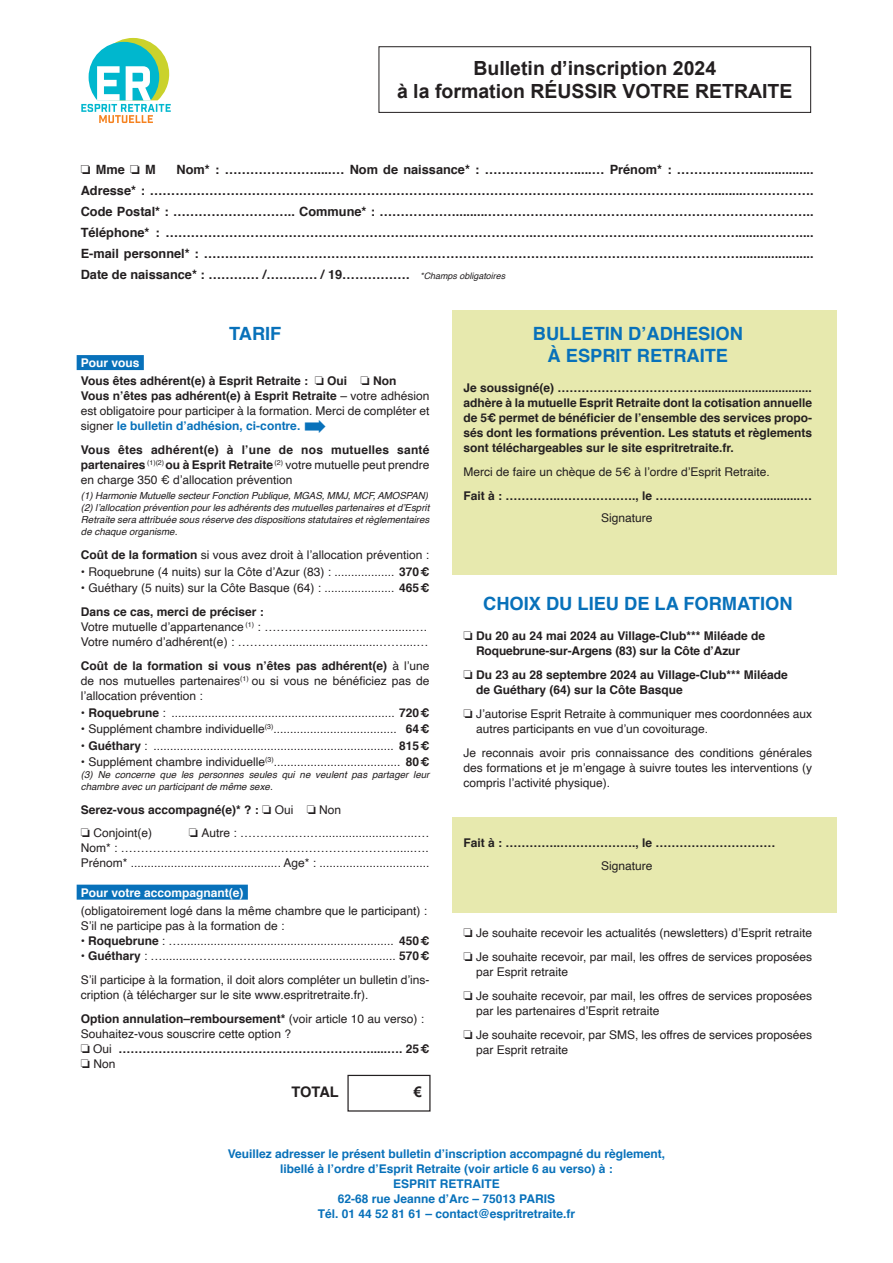
<style>
.page{position:relative;width:893px;height:1263px;background:#fff}
.page>*{position:absolute;margin:0;border:0;box-sizing:border-box;transform-origin:0 0}
.t1{font:700 19.5px/22.5px "Arial";color:#231f20;text-align:center}
.t2{font:700 18.3px/21.9px "Helvetica";color:#0871ba;text-align:center}
.t3{font:700 14.55px "Helvetica";letter-spacing:-.01em;color:#231f20}
.t4{font:700 14.55px "Arial";color:#231f20}
.t5{font:700 12.75px/21px "Helvetica";color:#231f20;text-align:justify}
.t6{font:12px/15px "Helvetica";color:#231f20}
.t7{font:700 12px/15px "Helvetica";color:#231f20}
.t8{font:700 12px/15px "Helvetica";color:#0871ba;text-align:center}
.t9{font:700 12px "Helvetica";color:#fff}
.t10{font:italic 9.75px/12px "Helvetica";color:#231f20}
.s1{font-weight:400;font-style:italic;font-size:9px}
.s2{color:#fff}
.s3{font-weight:700}
.s4{font-weight:700;color:#0871ba}
.s5{font-weight:400}
</style>
<div class="page">
<div style="left:452px;top:310px;width:385px;height:265px;background:#e7e9ae"></div>
<div style="left:452px;top:817px;width:385px;height:96px;background:#e7e9ae"></div>
<div style="left:77px;top:355px;width:67px;height:15px;background:#0871ba"></div>
<div style="left:77px;top:885px;width:171px;height:15px;background:#0871ba"></div>
<div style="left:378px;top:46px;width:433px;height:67px;border:1px solid #231f20"></div>
<svg style="left:81px;top:38px;width:90px;height:85px"></svg>
<div style="left:347px;top:1075px;width:84px;height:36px;border:1px solid #231f20"></div>
<h1 class="t1" style="left:397px;top:58px;width:397px">Bulletin d’inscription 2024<br>à la formation RÉUSSIR VOTRE RETRAITE</h1>
<p class="t5" style="left:81px;top:160px;width:734px;text-indent:96px">Nom* : ………………….....… Nom de naissance* : ………………….....… Prénom* : ……………….................<br>Adresse* : ……………………………………………………………………………………………………………………..........…………….<br>Code Postal* : ……………………….. Commune* : ……………….........…………………………………………………………………..<br>Téléphone* : …………………………………………………..………………………..……………………..………………….........…..…....<br>E-mail personnel* : ……………………………………………………………………………………………………………….....................<br>Date de naissance* : ………… /………… / 19……………. <span class="s1">*Champs obligatoires</span></p>
<p class="t5" style="left:81px;top:160px;width:76px">❏ Mme ❏ M</p>
<h2 class="t2" style="left:229px;top:323px;width:54px">TARIF</h2>
<p class="t7" style="left:81px;top:354px;width:317px;line-height:18px"><span class="s2">Pour vous<br></span>Vous êtes adhérent(e) à Esprit Retraite : ❏ Oui ❏ Non</p>
<p class="t6" style="left:81px;top:389px;width:350px;text-align:justify"><span class="s3">Vous n’êtes pas adhérent(e) à Esprit Retraite</span> – votre adhésion est obligatoire pour participer à la formation. Merci de compléter et signer <span class="s4">le bulletin d’adhésion, ci-contre.</span></p>
<p class="t7" style="left:81px;top:442px;width:350px;text-align:justify">Vous êtes adhérent(e) à l’une de nos mutuelles santé partenaires <sup>(1)(2)</sup> ou à Esprit Retraite <sup>(2)</sup> <span class="s5">votre mutuelle peut prendre en charge 350 € d’allocation prévention</span></p>
<p class="t10" style="left:81px;top:490px;width:350px">(1) Harmonie Mutuelle secteur Fonction Publique, MGAS, MMJ, MCF, AMOSPAN) (2) l’allocation prévention pour les adhérents des mutuelles partenaires et d’Esprit Retraite sera attribuée sous réserve des dispositions statutaires et règlementaires de chaque organisme.</p>
<p class="t6" style="left:81px;top:548px;width:350px"><span class="s3">Coût de la formation</span> si vous avez droit à l’allocation prévention :</p>
<p class="t6" style="left:81px;top:564px;width:350px">• Roquebrune (4 nuits) sur la Côte d’Azur (83) : .................. <span class="s3">370€</span></p>
<p class="t6" style="left:81px;top:576px;width:350px;line-height:24px">• Guéthary (5 nuits) sur la Côte Basque (64) : ..................... <span class="s3">465€<br>Dans ce cas, merci de préciser :</span></p>
<p class="t6" style="left:81px;top:620px;width:349px">Votre mutuelle d’appartenance <sup>(1)</sup> : ……………............…….......….<br>Votre numéro d’adhérent(e) : …………............................……....…</p>
<p class="t6" style="left:81px;top:659px;width:350px;text-align:justify"><span class="s3">Coût de la formation si vous n’êtes pas adhérent(e)</span> à l’une de nos mutuelles partenaires<sup>(1)</sup> ou si vous ne bénéficiez pas de l’allocation prévention :</p>
<p class="t6" style="left:81px;top:705px;width:350px">• <span class="s3">Roquebrune</span> : ................................................................... <span class="s3">720€</span></p>
<p class="t6" style="left:81px;top:722px;width:350px">• Supplément chambre individuelle<sup>(3)</sup>..................................... <span class="s3">64€</span></p>
<p class="t6" style="left:81px;top:738px;width:350px">• <span class="s3">Guéthary</span> : ........................................................................ <span class="s3">815€</span></p>
<p class="t6" style="left:81px;top:755px;width:350px">• Supplément chambre individuelle<sup>(3)</sup>...................................... <span class="s3">80€</span></p>
<p class="t10" style="left:81px;top:769px;width:350px">(3) Ne concerne que les personnes seules qui ne veulent pas partager leur chambre avec un participant de même sexe.</p>
<p class="t7" style="left:81px;top:799px;width:262px;line-height:22.5px">Serez-vous accompagné(e)* ? : ❏ <span class="s5">Oui</span> ❏ <span class="s5">Non </span>❏ <span class="s5">Conjoint(e)</span></p>
<p class="t6" style="left:81px;top:825px;width:350px;text-align:justify;text-indent:108px">❏ Autre : …………..….…......................…...… Nom* : …………………………………………………………….....….<br>Prénom* ............................................. Age* : .................................</p>
<p class="t9" style="left:81px;top:883px;width:164px">Pour votre accompagnant(e)</p>
<p class="t6" style="left:81px;top:903px;width:348px">(obligatoirement logé dans la même chambre que le participant) :<br>S’il ne participe pas à la formation de :</p>
<p class="t6" style="left:81px;top:933px;width:350px">• <span class="s3">Roquebrune</span> : …................................................................ <span class="s3">450€</span></p>
<p class="t6" style="left:81px;top:944px;width:350px;line-height:24px">• <span class="s3">Guéthary</span> : …...........……………......................................... <span class="s3">570€<br></span>S’il participe à la formation, il doit alors compléter un bulletin d’ins-</p>
<p class="t6" style="left:81px;top:983px;width:345px;line-height:24px">cription (à télécharger sur le site www.espritretraite.fr).<br><span class="s3">Option annulation–remboursement*</span> (voir article 10 au verso) :</p>
<p class="t6" style="left:81px;top:1026px;width:350px">Souhaitez-vous souscrire cette option ?<br>❏ Oui <span class="s3">……………………………………………………….....…. 25€ </span>❏ Non</p>
<p class="t3" style="left:292px;top:1080px;width:49px">TOTAL</p>
<p class="t4" style="left:414px;top:1083px;width:10px">€</p>
<h2 class="t2" style="left:533px;top:323px;width:211px">BULLETIN D’ADHESION<br>À ESPRIT RETRAITE</h2>
<p class="t7" style="left:464px;top:380px;width:350px;text-align:justify">Je soussigné(e) ………………………………................................. adhère à la mutuelle Esprit Retraite dont la cotisation annuelle de 5€ permet de bénéficier de l’ensemble des services propo&shy;sés dont les formations prévention. Les statuts et règlements sont téléchargeables sur le site espritretraite.fr.</p>
<p class="t6" style="left:464px;top:465px;width:308px">Merci de faire un chèque de 5€ à l’ordre d’Esprit Retraite.</p>
<p class="t7" style="left:464px;top:488px;width:350px">Fait à : …………..………………., le ………………………...........…</p>
<p class="t6" style="left:601px;top:511px;width:53px">Signature</p>
<h2 class="t2" style="left:483px;top:592px;width:311px">CHOIX DU LIEU DE LA FORMATION</h2>
<p class="t7" style="left:476px;top:628px;width:291px;text-indent:-12px">❏ Du 20 au 24 mai 2024 au Village-Club*** Miléade de<br>Roquebrune-sur-Argens (83) sur la Côte d’Azur</p>
<p class="t7" style="left:476px;top:667px;width:313px;text-indent:-12px">❏ Du 23 au 28 septembre 2024 au Village-Club*** Miléade de Guéthary (64) sur la Côte Basque</p>
<p class="t6" style="left:476px;top:706px;width:338px;text-indent:-12px">❏ J’autorise Esprit Retraite à communiquer mes coordonnées aux autres participants en vue d’un covoiturage.</p>
<p class="t6" style="left:464px;top:745px;width:350px;text-align:justify">Je reconnais avoir pris connaissance des conditions générales des formations et je m’engage à suivre toutes les interventions (y compris l’activité physique).</p>
<p class="t7" style="left:464px;top:835px;width:314px">Fait à : …………..………………., le …………………………</p>
<p class="t6" style="left:601px;top:858px;width:53px">Signature</p>
<p class="t6" style="left:464px;top:921px;width:350px;line-height:24px">❏ Je souhaite recevoir les actualités (newsletters) d’Esprit retraite ❏ Je souhaite recevoir, par mail, les offres de services proposées</p>
<p class="t6" style="left:464px;top:960px;width:350px;line-height:24px;text-indent:12px">par Esprit retraite<br>❏ Je souhaite recevoir, par mail, les offres de services proposées</p>
<p class="t6" style="left:464px;top:999px;width:350px;line-height:24px;text-indent:12px">par les partenaires d’Esprit retraite<br>❏ Je souhaite recevoir, par SMS, les offres de services proposées</p>
<p class="t6" style="left:476px;top:1042px;width:94px">par Esprit retraite</p>
<p class="t8" style="left:228px;top:1146px;width:439px">Veuillez adresser le présent bulletin d’inscription accompagné du règlement, libellé à l’ordre d’Esprit Retraite (voir article 6 au verso) à :<br>ESPRIT RETRAITE<br>62-68 rue Jeanne d’Arc – 75013 PARIS<br>Tél. 01 44 52 81 61 – contact@espritretraite.fr</p>
</div>
